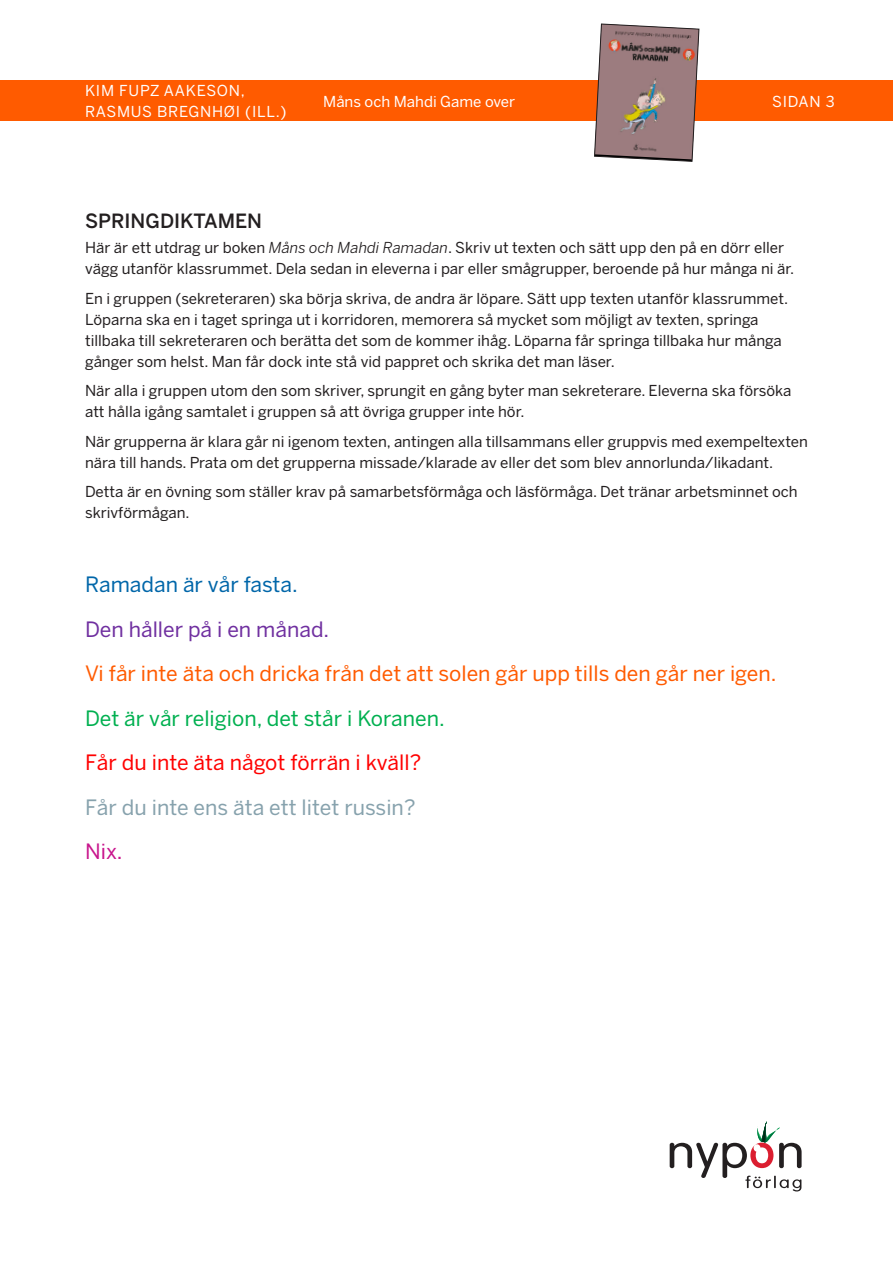
<style>
.page{position:relative;width:893px;height:1263px;background:#fff}
.page>*{position:absolute;margin:0;border:0;box-sizing:border-box;transform-origin:0 0}
.Brödtext{font:21px "Benton Sans";color:#ff5b00}
.Brödtext-2{font:21px "Benton Sans";color:#00b050}
.Brödtext-3{font:21px "Benton Sans";color:#f00}
.Brödtext-4{font:21px "Benton Sans";color:#87a2ad}
.Brödtext-5{font:21px "Benton Sans";color:#7030a0}
.Brödtext-6{font:21px "Benton Sans";color:#0066a9}
.Brödtext-7{font:21px "Benton Sans";color:#c8148c}
.t1{font:500 19.5px "Benton Sans";color:#231f20}
.Brödtext-8{font:15px/21px "Benton Sans";color:#231f20}
.t2{font:15px/21px "Benton Sans";letter-spacing:.04em;color:#fff}
.t3{font:15px "Benton Sans";color:#fff}
.s1{font-style:italic}
</style>
<div class="page">
<div style="left:0;top:80px;width:893px;height:41px;background:#ff5b00"></div>
<svg style="left:670px;top:1121px;width:132px;height:70px"></svg>
<svg style="left:594px;top:23px;width:105px;height:139px;background:#9d817f"></svg>
<p class="t2" style="left:85px;top:81px;width:203px">KIM FUPZ AAKESON,<br>RASMUS BREGNHØI (ILL.)</p>
<p class="t3" style="left:323px;top:93px;width:193px">Måns och Mahdi Game over</p>
<p class="t2" style="left:772px;top:91px;width:64px">SIDAN 3</p>
<h1 class="t1" style="left:85px;top:210px;width:179px">SPRINGDIKTAMEN</h1>
<p class="Brödtext-8" style="left:85px;top:238px;width:711px">Här är ett utdrag ur boken <span class="s1">Måns och Mahdi Ramadan</span>. Skriv ut texten och sätt upp den på en dörr eller vägg utanför klassrummet. Dela sedan in eleverna i par eller smågrupper, beroende på hur många ni är.</p>
<p class="Brödtext-8" style="left:85px;top:288px;width:705px">En i gruppen (sekreteraren) ska börja skriva, de andra är löpare. Sätt upp texten utanför klassrummet.<br>Löparna ska en i taget springa ut i korridoren, memorera så mycket som möjligt av texten, springa tillbaka till sekreteraren och berätta det som de kommer ihåg. Löparna får springa tillbaka hur många gånger som helst. Man får dock inte stå vid pappret och skrika det man läser.</p>
<p class="Brödtext-8" style="left:85px;top:381px;width:708px">När alla i gruppen utom den som skriver, sprungit en gång byter man sekreterare. Eleverna ska försöka att hålla igång samtalet i gruppen så att övriga grupper inte hör.</p>
<p class="Brödtext-8" style="left:85px;top:431px;width:724px">När grupperna är klara går ni igenom texten, antingen alla tillsammans eller gruppvis med exempeltexten nära till hands. Prata om det grupperna missade/klarade av eller det som blev annorlunda/likadant.</p>
<p class="Brödtext-8" style="left:85px;top:482px;width:714px">Detta är en övning som ställer krav på samarbetsförmåga och läsförmåga. Det tränar arbetsminnet och skrivförmågan.</p>
<p class="Brödtext-6" style="left:85px;top:572px;width:214px">Ramadan är vår fasta.</p>
<p class="Brödtext-5" style="left:85px;top:617px;width:246px">Den håller på i en månad.</p>
<p class="Brödtext" style="left:85px;top:661px;width:693px">Vi får inte äta och dricka från det att solen går upp tills den går ner igen.</p>
<p class="Brödtext-2" style="left:85px;top:706px;width:361px">Det är vår religion, det står i Koranen.</p>
<p class="Brödtext-3" style="left:85px;top:750px;width:338px">Får du inte äta något förrän i kväll?</p>
<p class="Brödtext-4" style="left:85px;top:795px;width:332px">Får du inte ens äta ett litet russin?</p>
<p class="Brödtext-7" style="left:85px;top:839px;width:39px">Nix.</p>
</div>
